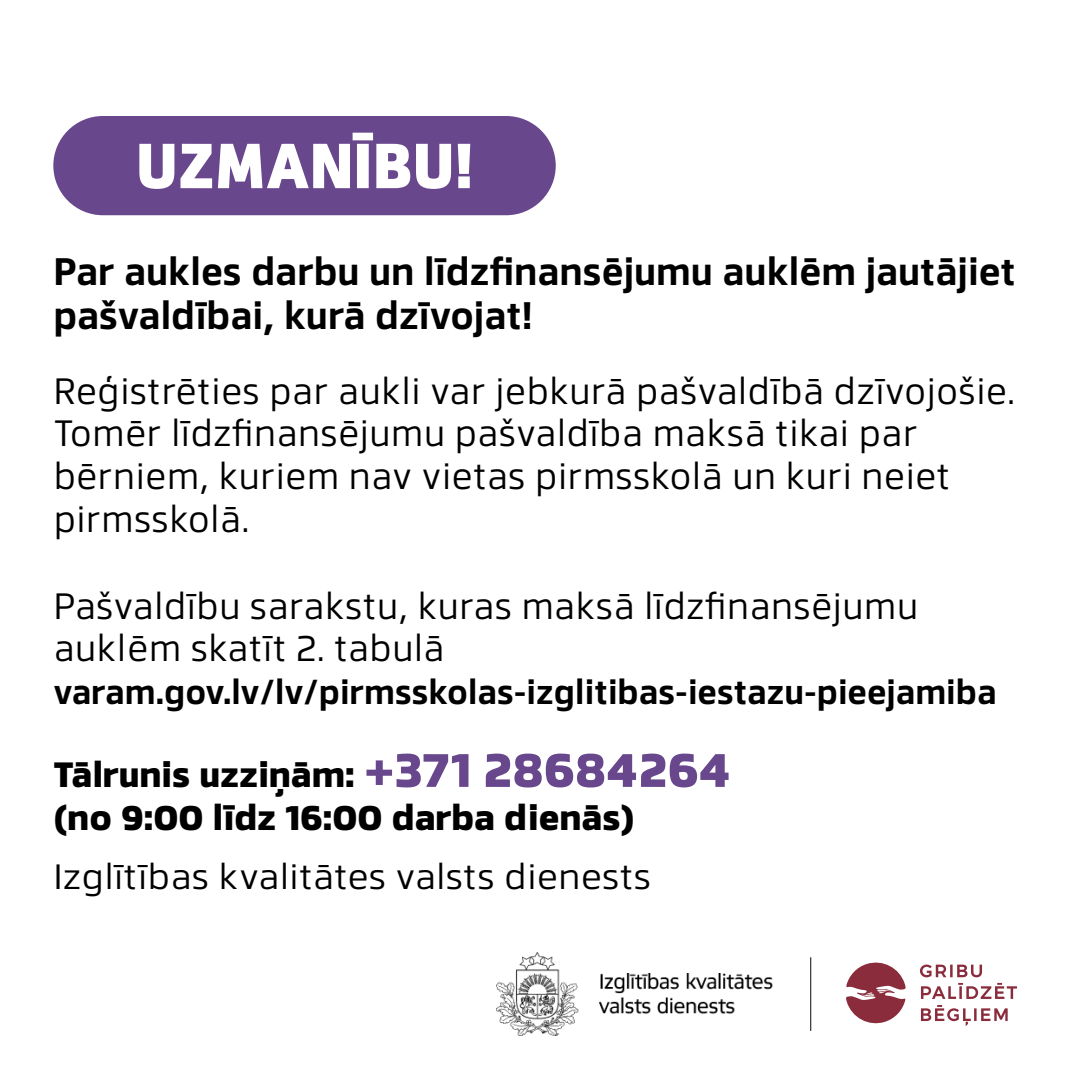
<style>
.page{position:relative;width:1080px;height:1080px;background:#fff}
.page>*{position:absolute;margin:0;border:0;box-sizing:border-box;transform-origin:0 0}
.t1{font:800 63.4px "Facto";color:#fff}
.t2{font:700 38.3px/44.7px "Facto";color:#000}
.t3{font:36.6px/42.7px "Facto";color:#000}
.t4{font:800 35.1px/42.7px "Facto";color:#000;scale:1.04 1}
.t5{font:35.1px "Facto";color:#000;scale:1.04 1}
.t6{font:700 34px "Facto";color:#000}
.s1{font-size:48.1px;color:#68478d}
</style>
<div class="page">
<div style="left:53px;top:116px;width:503px;height:99px;background:#68478d;border-radius:50px"></div>
<img style="left:497px;top:953px;width:315px;height:83px">
<svg style="left:846px;top:962px;width:60px;height:62px"></svg>
<svg style="left:920px;top:965px;width:62px;height:12px"></svg>
<svg style="left:921px;top:983px;width:96px;height:16px"></svg>
<svg style="left:921px;top:1005px;width:87px;height:21px"></svg>
<hr style="left:810px;top:957px;width:1px;height:74px;background:#231f20">
<h1 class="t1" style="left:136px;top:118px;width:339px">UZMANĪBU!</h1>
<p class="t2" style="left:53px;top:246px;width:964px">Par aukles darbu un līdzfinansējumu auklēm jautājiet pašvaldībai, kurā dzīvojat!</p>
<p class="t3" style="left:53px;top:367px;width:964px">Reģistrēties par aukli var jebkurā pašvaldībā dzīvojošie.<br>Tomēr līdzfinansējumu pašvaldība maksā tikai par bērniem, kuriem nav vietas pirmsskolā un kuri neiet pirmsskolā.</p>
<p class="t3" style="left:53px;top:582px;width:867px">Pašvaldību sarakstu, kuras maksā līdzfinansējumu auklēm skatīt 2. tabulā</p>
<p class="t6" style="left:53px;top:667px;width:945px">varam.gov.lv/lv/pirmsskolas-izglitibas-iestazu-pieejamiba</p>
<p class="t4" style="left:53px;top:751px;width:653px">Tālrunis uzziņām: <span class="s1">+371 28684264 </span>(no 9:00 līdz 16:00 darba dienās)</p>
<p class="t5" style="left:53px;top:851px;width:577px">Izglītības kvalitātes valsts dienests</p>
</div>
